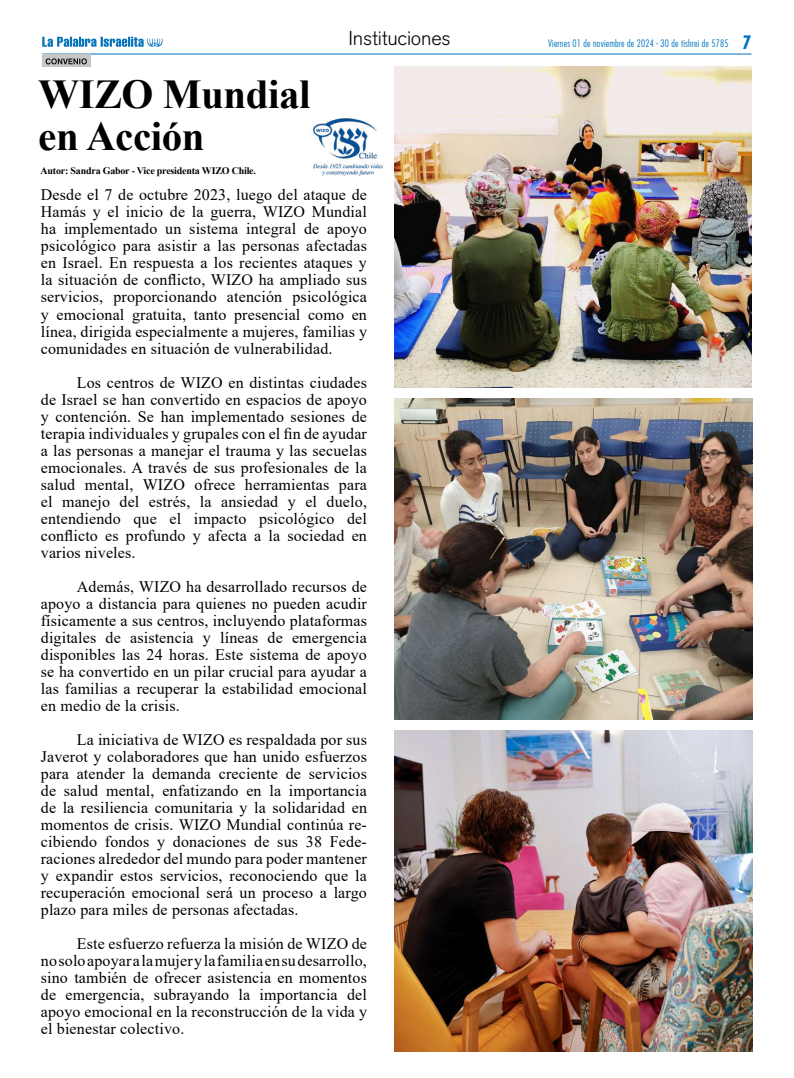
<style>
.page{position:relative;width:794px;height:1078px;background:#fff}
.page>*{position:absolute;margin:0;border:0;box-sizing:border-box;transform-origin:0 0}
.t1{font:700 41px/42px "Times New Roman";letter-spacing:-.01em;color:#000}
.t2{font:300 20px "Akzidenz Grotesk BQ";letter-spacing:-.01em;color:#000}
.t3{font:16px/17px "Times New Roman";letter-spacing:.01em;color:#000;text-align:justify}
.t4{font:300 condensed 10px "Futura Std";letter-spacing:.02em;color:#0075bf}
.t5{font:700 10px "Times New Roman";letter-spacing:-.02em;color:#000}
.s1{font-weight:700;font-size:18px}
</style>
<div class="page">
<hr style="left:43px;top:53px;width:708px;height:1px;background:#0075bf">
<svg style="left:42px;top:37px;width:120px;height:10px"></svg>
<div style="left:43px;top:55px;width:48px;height:12px;background:#c6c6c6"></div>
<svg style="left:46px;top:58px;width:41px;height:6px"></svg>
<img style="left:313px;top:118px;width:71px;height:58px">
<img style="left:394px;top:67px;width:357px;height:320px">
<img style="left:395px;top:398px;width:357px;height:321px">
<img style="left:395px;top:730px;width:357px;height:320px">
<p class="t2" style="left:348px;top:27px;width:104px">Instituciones</p>
<p class="t4" style="left:548px;top:37px;width:205px">Viernes 01 de noviembre de 2024 - 30 de tishrei de 5785 <span class="s1">7</span></p>
<h1 class="t1" style="left:38px;top:72px;width:274px">WIZO Mundial en Acción</h1>
<p class="t3" style="left:41px;top:186px;width:328px">Desde el 7 de octubre 2023, luego del ataque de Hamás y el inicio de la guerra, WIZO Mundial ha implementado un sistema integral de apoyo psicológico para asistir a las personas afectadas en Israel. En respuesta a los recientes ataques y la situación de conflicto, WIZO ha ampliado sus servicios, proporcionando atención psicológica y emocional gratuita, tanto presencial como en línea, dirigida especialmente a mujeres, familias y comunidades en situación de vulnerabilidad.</p>
<p class="t3" style="left:41px;top:373px;width:328px;text-indent:36px">Los centros de WIZO en distintas ciudades de Israel se han convertido en espacios de apoyo y contención. Se han implementado sesiones de terapia individuales y grupales con el fin de ayudar a las personas a manejar el trauma y las secuelas emocionales. A través de sus profesionales de la salud mental, WIZO ofrece herramientas para el manejo del estrés, la ansiedad y el duelo, entendiendo que el impacto psicológico del conflicto es profundo y afecta a la sociedad en varios niveles.</p>
<p class="t3" style="left:41px;top:577px;width:328px;text-indent:36px">Además, WIZO ha desarrollado recursos de apoyo a distancia para quienes no pueden acudir físicamente a sus centros, incluyendo plataformas digitales de asistencia y líneas de emergencia disponibles las 24 horas. Este sistema de apoyo se ha convertido en un pilar crucial para ayudar a las familias a recuperar la estabilidad emocional en medio de la crisis.</p>
<p class="t3" style="left:41px;top:730px;width:328px;text-indent:36px">La iniciativa de WIZO es respaldada por sus Javerot y colaboradores que han unido esfuerzos para atender la demanda creciente de servicios de salud mental, enfatizando en la importancia de la resiliencia comunitaria y la solidaridad en momentos de crisis. WIZO Mundial continúa re&shy;cibiendo fondos y donaciones de sus 38 Fede&shy;raciones alrededor del mundo para poder mantener y expandir estos servicios, reconociendo que la recuperación emocional será un proceso a largo plazo para miles de personas afectadas.</p>
<p class="t3" style="left:41px;top:934px;width:328px;text-indent:36px">Este esfuerzo refuerza la misión de WIZO de no solo apoyar a la mujer y la familia en su desarrollo, sino también de ofrecer asistencia en momentos de emergencia, subrayando la importancia del apoyo emocional en la reconstrucción de la vida y el bienestar colectivo.</p>
<p class="t5" style="left:41px;top:163px;width:217px">Autor: Sandra Gabor - Vice presidenta WIZO Chile.</p>
</div>
